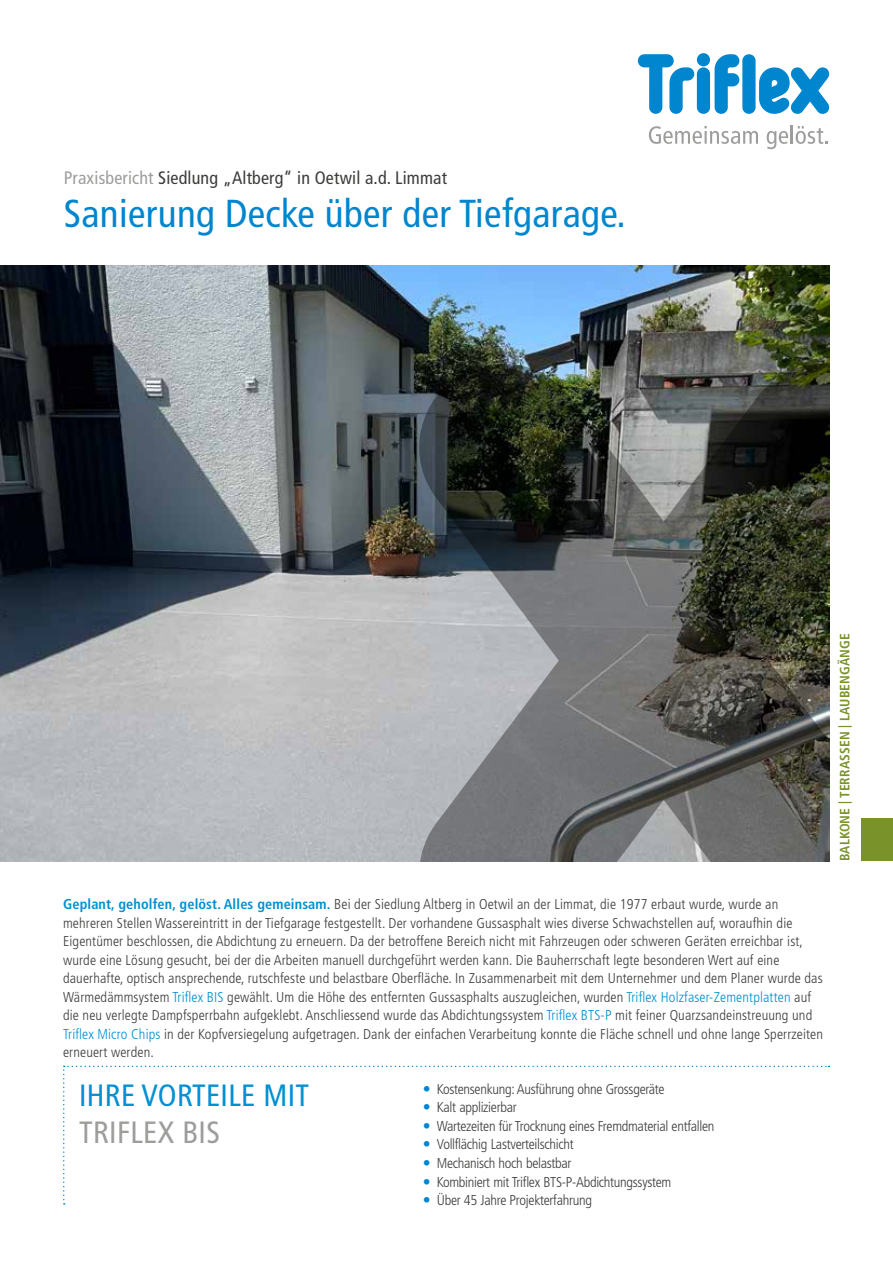
<style>
.page{position:relative;width:893px;height:1263px;background:#fff}
.page>*{position:absolute;margin:0;border:0;box-sizing:border-box;transform-origin:0 0}
.t1{font:condensed 39px "Frutiger LT Pro";letter-spacing:.01em;color:#0086ce}
.t2{font:condensed 30.75px "Frutiger LT Pro";letter-spacing:.01em;color:#0090d3}
.t3{font:condensed 30.75px "Frutiger LT Pro";letter-spacing:.01em;color:#9d9d9c}
.t4{font:condensed 18px "Frutiger LT Pro";letter-spacing:.01em;color:#3c3c3b}
.t5{font:300 condensed 14.25px/18.6px "Frutiger LT Pro";letter-spacing:.01em;color:#3c3c3b}
.t6{font:300 condensed 14.25px/18.6px "Frutiger LT Pro";letter-spacing:-.02em;color:#3c3c3b}
.t7{font:700 condensed 13.5px "Frutiger LT Pro";letter-spacing:.01em;color:#799229}
.s1{color:#9d9d9c}
.s2{font-weight:700;color:#0090d3}
.s3{color:#0090d3}
</style>
<div class="page">
<img style="left:0;top:266px;width:829px;height:595px">
<svg style="left:419px;top:364px;width:410px;height:497px;background:#5e605d"></svg>
<div style="left:861px;top:819px;width:32px;height:42px;background:#799229"></div>
<svg style="left:649px;top:126px;width:109px;height:18px"></svg>
<svg style="left:767px;top:125px;width:61px;height:24px"></svg>
<svg style="left:638px;top:54px;width:56px;height:60px"></svg>
<div style="left:697px;top:67px;width:13px;height:47px;background:#0086ce;border-radius:7px"></div>
<div style="left:697px;top:53px;width:13px;height:13px;background:#0086ce;border-radius:50%"></div>
<svg style="left:715px;top:54px;width:24px;height:60px"></svg>
<svg style="left:759px;top:67px;width:70px;height:47px"></svg>
<div style="left:742px;top:54px;width:14px;height:60px;background:#0086ce;border-radius:7px"></div>
<svg style="left:63px;top:1066px;width:766px;height:138px"></svg>
<p class="t4" style="left:64px;top:167px;width:385px"><span class="s1">Praxisbericht</span> Siedlung „Altberg“ in Oetwil a.d. Limmat</p>
<h1 class="t1" style="left:64px;top:190px;width:564px">Sanierung Decke über der Tiefgarage.</h1>
<p class="t5" style="left:63px;top:895px;width:761px"><span class="s2">Geplant, geholfen, gelöst. Alles gemeinsam.</span> Bei der Siedlung Altberg in Oetwil an der Limmat, die 1977 erbaut wurde, wurde an mehreren Stellen Wassereintritt in der Tiefgarage festgestellt. Der vorhandene Gussasphalt wies diverse Schwachstellen auf, woraufhin die Eigentümer beschlossen, die Abdichtung zu erneuern. Da der betroffene Bereich nicht mit Fahrzeugen oder schweren Geräten erreichbar ist, wurde eine Lösung gesucht, bei der die Arbeiten manuell durchgeführt werden kann. Die Bauherrschaft legte besonderen Wert auf eine dauerhafte, optisch ansprechende, rutschfeste und belastbare Oberfläche. In Zusammenarbeit mit dem Unternehmer und dem Planer wurde das Wärmedämmsystem <span class="s3">Triflex BIS</span> gewählt. Um die Höhe des entfernten Gussasphalts auszugleichen, wurden <span class="s3">Triflex Holzfaser-Zementplatten</span> auf die neu verlegte Dampfsperrbahn aufgeklebt. Anschliessend wurde das Abdichtungssystem <span class="s3">Triflex BTS-P</span> mit feiner Quarzsandeinstreuung und <span class="s3">Triflex Micro Chips</span> in der Kopfversiegelung aufgetragen. Dank der einfachen Verarbeitung konnte die Fläche schnell und ohne lange Sperrzeiten erneuert werden.</p>
<h2 class="t2" style="left:79px;top:1077px;width:231px">IHRE VORTEILE MIT</h2>
<h2 class="t3" style="left:79px;top:1114px;width:142px">TRIFLEX BIS</h2>
<p class="t6" style="left:437px;top:1080px;width:279px">Kostensenkung: Ausführung ohne Grossgeräte<br>Kalt applizierbar<br>Wartezeiten für Trocknung eines Fremdmaterial entfallen Vollflächig Lastverteilschicht<br>Mechanisch hoch belastbar<br>Kombiniert mit Triflex BTS-P-Abdichtungssystem<br>Über 45 Jahre Projekterfahrung</p>
<p class="t7" style="left:837px;top:861px;width:229px;rotate:-90deg">BALKONE | TERRASSEN | LAUBENGÄNGE</p>
</div>
